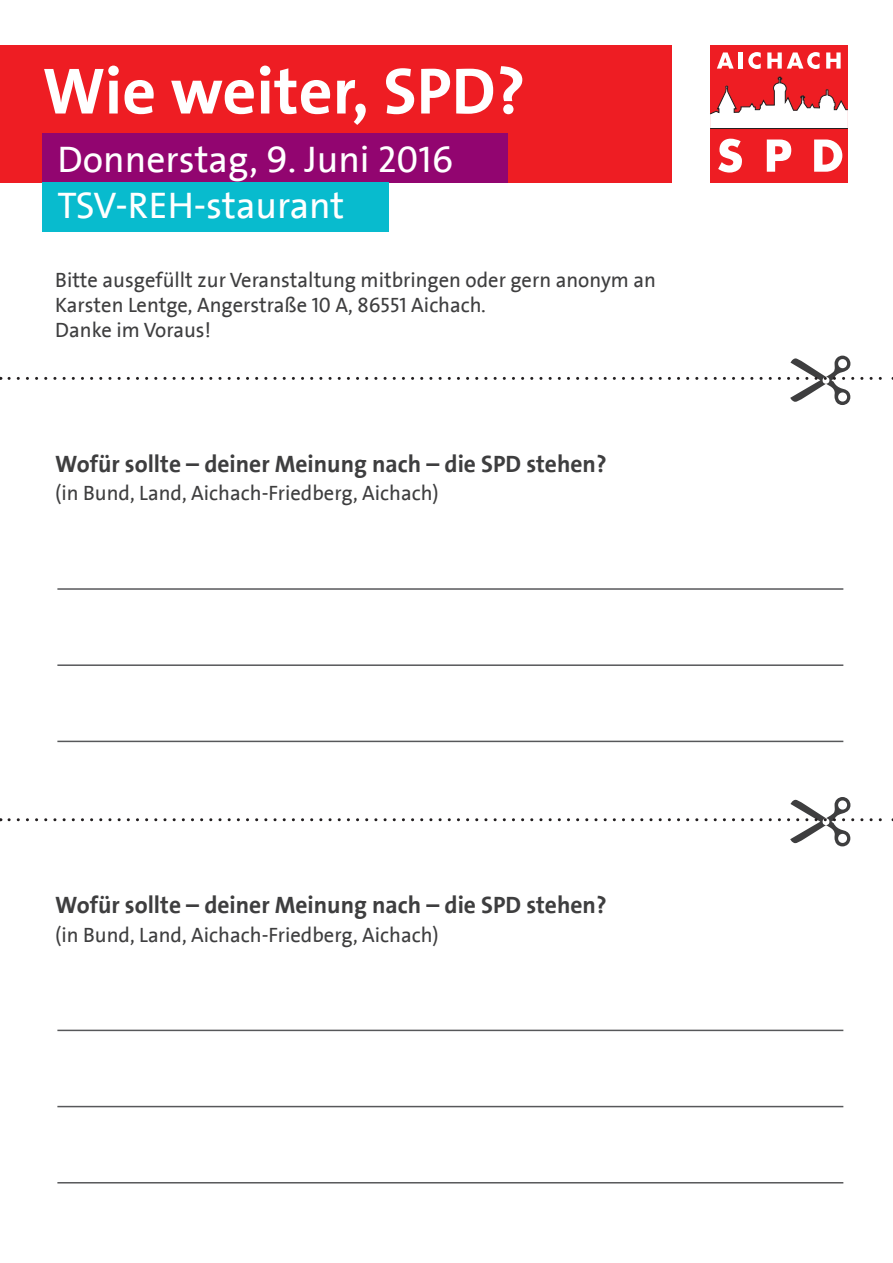
<style>
.page{position:relative;width:893px;height:1263px;background:#fff}
.page>*{position:absolute;margin:0;border:0;box-sizing:border-box;transform-origin:0 0}
.t1{font:700 66px "SPD2002 The Sans";color:#fff}
.t2{font:37.5px/46.5px "SPD2002 The Sans";color:#fff}
.t3{font:700 24px "SPD2002 The Sans";color:#3e3e3f}
.t4{font:21px/25.2px "SPD2002 The Sans";color:#3e3e3f}
</style>
<div class="page">
<div style="left:0;top:45px;width:672px;height:137px;background:#ee1d23"></div>
<div style="left:43px;top:133px;width:465px;height:49px;background:#920570"></div>
<div style="left:43px;top:182px;width:346px;height:50px;background:#08bbce"></div>
<div style="left:710px;top:45px;width:138px;height:137px;background:#ee1d23"></div>
<svg style="left:718px;top:139px;width:24px;height:34px"></svg>
<svg style="left:767px;top:139px;width:24px;height:33px"></svg>
<svg style="left:814px;top:139px;width:28px;height:33px"></svg>
<svg style="left:717px;top:52px;width:17px;height:17px"></svg>
<hr style="left:739px;top:52px;width:4px;height:17px;background:#fff">
<svg style="left:748px;top:52px;width:13px;height:17px"></svg>
<svg style="left:767px;top:52px;width:52px;height:17px"></svg>
<svg style="left:826px;top:52px;width:15px;height:17px"></svg>
<hr style="left:710px;top:128px;width:138px;height:1px;background:#231f20">
<svg style="left:710px;top:76px;width:138px;height:52px"></svg>
<hr style="left:57px;top:1030px;width:786px;height:1px;background:#57585a">
<hr style="left:57px;top:588px;width:786px;height:2px;background:#57585a">
<hr style="left:57px;top:1106px;width:786px;height:1px;background:#57585a">
<hr style="left:57px;top:664px;width:786px;height:2px;background:#57585a">
<hr style="left:57px;top:1182px;width:786px;height:1px;background:#57585a">
<hr style="left:57px;top:741px;width:786px;height:1px;background:#57585a">
<svg style="left:9px;top:797px;width:884px;height:49px"></svg>
<svg style="left:9px;top:356px;width:884px;height:49px"></svg>
<h1 class="t1" style="left:43px;top:56px;width:484px">Wie weiter, SPD?</h1>
<h2 class="t2" style="left:57px;top:137px;width:397px">Donnerstag, 9. Juni 2016<br>TSV-REH-staurant</h2>
<p class="t4" style="left:55px;top:268px;width:602px">Bitte ausgefüllt zur Veranstaltung mitbringen oder gern anonym an<br>Karsten Lentge, Angerstraße 10 A, 86551 Aichach.<br>Danke im Voraus!</p>
<p class="t3" style="left:55px;top:451px;width:553px">Wofür sollte – deiner Meinung nach – die SPD stehen?</p>
<p class="t4" style="left:55px;top:482px;width:385px">(in Bund, Land, Aichach-Friedberg, Aichach)</p>
<p class="t3" style="left:55px;top:892px;width:553px">Wofür sollte – deiner Meinung nach – die SPD stehen?</p>
<p class="t4" style="left:55px;top:923px;width:385px">(in Bund, Land, Aichach-Friedberg, Aichach)</p>
</div>
